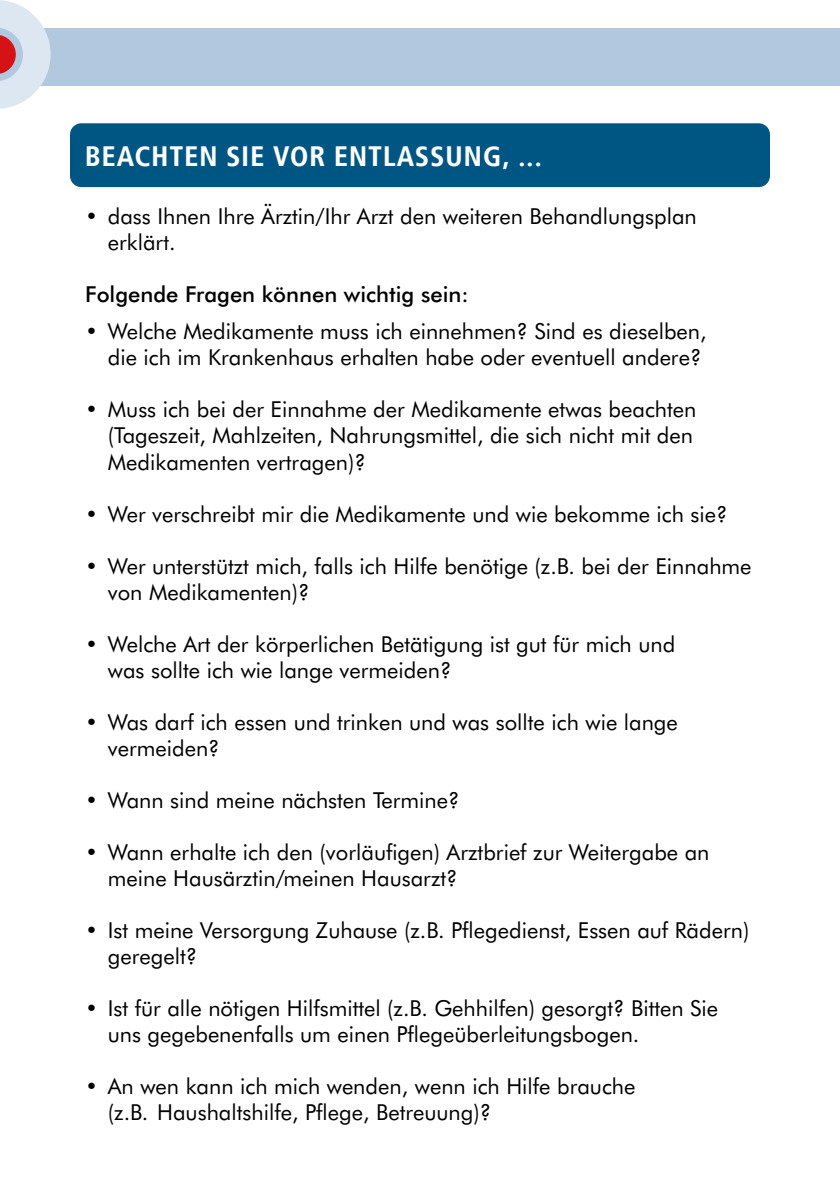
<style>
.page{position:relative;width:840px;height:1191px;background:#fff}
.page>*{position:absolute;margin:0;border:0;box-sizing:border-box;transform-origin:0 0}
.t1{font:700 28px "Transit Offc";letter-spacing:.02em;color:#fff}
.t2{font:22px/26px "Futura BT";color:#000}
.t3{font:500 22px "Futura BT";color:#000}
</style>
<div class="page">
<div style="left:70px;top:123px;width:699px;height:64px;background:#005683;border-radius:11px"></div>
<div style="left:0;top:28px;width:839px;height:57px;background:#b1c8df"></div>
<svg style="left:0;top:0;width:64px;height:109px"></svg>
<p class="t1" style="left:85px;top:139px;width:458px">BEACHTEN SIE VOR ENTLASSUNG, ...</p>
<p class="t2" style="left:108px;top:203px;width:590px;text-indent:-23px">• dass Ihnen Ihre Ärztin/Ihr Arzt den weiteren Behandlungsplan erklärt.</p>
<p class="t3" style="left:85px;top:280px;width:385px">Folgende Fragen können wichtig sein:</p>
<p class="t2" style="left:85px;top:318px;width:622px;text-align:right">• Welche Medikamente muss ich einnehmen? Sind es dieselben, die ich im Krankenhaus erhalten habe oder eventuell andere?</p>
<p class="t2" style="left:108px;top:396px;width:589px;text-indent:-23px">• Muss ich bei der Einnahme der Medikamente etwas beachten (Tageszeit, Mahlzeiten, Nahrungsmittel, die sich nicht mit den<br>Medikamenten vertragen)?</p>
<p class="t2" style="left:85px;top:500px;width:643px">• Wer verschreibt mir die Medikamente und wie bekomme ich sie?</p>
<p class="t2" style="left:108px;top:552px;width:645px;text-indent:-23px">• Wer unterstützt mich, falls ich Hilfe benötige (z.B. bei der Einnahme von Medikamenten)?</p>
<p class="t2" style="left:108px;top:630px;width:568px;text-indent:-23px">• Welche Art der körperlichen Betätigung ist gut für mich und was sollte ich wie lange vermeiden?</p>
<p class="t2" style="left:108px;top:708px;width:571px;text-indent:-23px">• Was darf ich essen und trinken und was sollte ich wie lange vermeiden?</p>
<p class="t2" style="left:85px;top:786px;width:376px">• Wann sind meine nächsten Termine?</p>
<p class="t2" style="left:108px;top:838px;width:603px;text-indent:-23px">• Wann erhalte ich den (vorläufigen) Arztbrief zur Weitergabe an meine Hausärztin/meinen Hausarzt?</p>
<p class="t2" style="left:108px;top:916px;width:642px;text-indent:-23px">• Ist meine Versorgung Zuhause (z.B. Pflegedienst, Essen auf Rädern) geregelt?</p>
<p class="t2" style="left:108px;top:994px;width:611px;text-indent:-23px">• Ist für alle nötigen Hilfsmittel (z.B. Gehhilfen) gesorgt? Bitten Sie uns gegebenenfalls um einen Pflegeüberleitungsbogen.</p>
<p class="t2" style="left:108px;top:1072px;width:529px;text-indent:-23px">• An wen kann ich mich wenden, wenn ich Hilfe brauche (z.B. Haushaltshilfe, Pflege, Betreuung)?</p>
</div>
